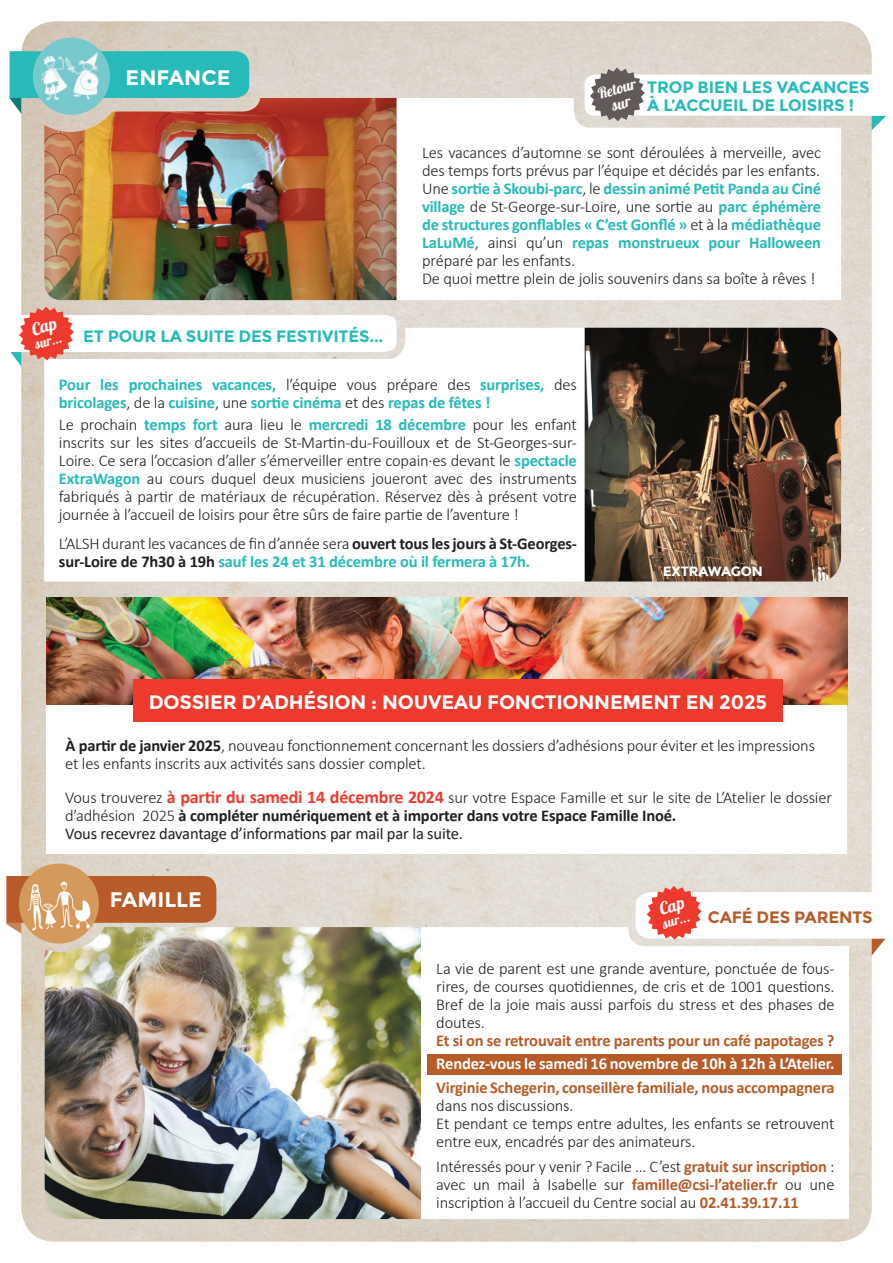
<style>
.page{position:relative;width:893px;height:1263px;background:#fff}
.page>*{position:absolute;margin:0;border:0;box-sizing:border-box;transform-origin:0 0}
.t1{font:700 21px "Montserrat";color:#fff}
.t2{font:700 19.5px "Montserrat";letter-spacing:-.01em;color:#fff}
.t3{font:300 16.5px/18px "Calibri";letter-spacing:-.01em;color:#231f20}
.t4{font:700 16.5px/18px "Calibri";letter-spacing:-.01em;color:#231f20}
.t5{font:700 16.5px/18px "Calibri";letter-spacing:-.01em;color:#27bab8}
.t6{font:700 16.5px "Calibri";letter-spacing:-.01em;color:#b75b29}
.t7{font:700 16.5px/18px "Montserrat";letter-spacing:-.01em;color:#27bab8}
.t8{font:700 16.5px "Calibri";letter-spacing:-.01em;color:#fff}
.t9{font:700 16.5px "Montserrat";letter-spacing:-.01em;color:#b75b29}
.t10{font:15.15px/15.1px "Lobster 1.4";color:#fff;text-align:center}
.t11{font:13.5px "Lobster 1.4";color:#fff}
.t12{font:700 13.5px "Montserrat";letter-spacing:-.01em;color:#fff}
.s1{font-weight:700;color:#27bab8}
.s2{font-weight:300;color:#231f20}
.s3{font-weight:300}
.s4{color:#27bab8}
.s5{font-weight:700}
.s6{font-weight:700;font-size:18px;color:#ee3a2d}
.s7{font-weight:400}
.s8{font-weight:700;color:#b75b29}
</style>
<div class="page">
<img style="left:21px;top:21px;width:851px;height:1221px">
<svg style="left:44px;top:328px;width:541px;height:253px"></svg>
<img style="left:585px;top:328px;width:256px;height:253px">
<svg style="left:583px;top:67px;width:303px;height:104px"></svg>
<svg style="left:6px;top:876px;width:210px;height:91px"></svg>
<img style="left:19px;top:863px;width:80px;height:80px;border-radius:40px">
<svg style="left:10px;top:51px;width:239px;height:77px"></svg>
<img style="left:33px;top:38px;width:77px;height:77px;border-radius:39px">
<svg style="left:397px;top:98px;width:444px;height:202px"></svg>
<img style="left:44px;top:98px;width:353px;height:202px">
<img style="left:46px;top:597px;width:801px;height:109px">
<div style="left:46px;top:706px;width:801px;height:148px;background:#fff"></div>
<svg style="left:421px;top:927px;width:428px;height:292px"></svg>
<img style="left:45px;top:927px;width:376px;height:292px">
<div style="left:427px;top:1054px;width:415px;height:20px;background:#b75b29"></div>
<div style="left:133px;top:679px;width:649px;height:42px;background:#ee3a2d"></div>
<svg style="left:636px;top:884px;width:250px;height:86px"></svg>
<svg style="left:11px;top:307px;width:388px;height:75px"></svg>
<p class="t1" style="left:126px;top:65px;width:106px">ENFANCE</p>
<p class="t11" style="left:33px;top:336px;width:29px;rotate:-16deg">sur...</p>
<p class="t7" style="left:83px;top:327px;width:302px">ET POUR LA SUITE DES FESTIVITÉS...</p>
<p class="t10" style="left:596px;top:87px;width:40px;rotate:-16deg">Retour sur</p>
<p class="t7" style="left:647px;top:79px;width:224px">TROP BIEN LES VACANCES<br>À L’ACCUEIL DE LOISIRS !</p>
<p class="t3" style="left:422px;top:143px;width:401px">Les vacances d’automne se sont déroulées à merveille, avec des temps forts prévus par l’équipe et décidés par les enfants.<br>Une <span class="s1">sortie à Skoubi-parc</span>, le <span class="s1">dessin animé Petit Panda au Ciné village</span> de St-George-sur-Loire, une sortie au <span class="s1">parc éphémère de structures gonflables « C’est Gonflé »</span> et à la <span class="s1">médiathèque LaLuMé</span>, ainsi qu’un <span class="s1">repas monstrueux pour Halloween </span>préparé par les enfants.<br>De quoi mettre plein de jolis souvenirs dans sa boîte à rêves !</p>
<p class="t5" style="left:59px;top:375px;width:519px">Pour les prochaines vacances, <span class="s2">l’équipe vous prépare des</span> surprises, <span class="s2">des </span>bricolages<span class="s2">, de la</span> cuisine<span class="s2">, une</span> sortie cinéma <span class="s2">et des</span> repas de fêtes !</p>
<p class="t3" style="left:59px;top:416px;width:520px;text-align:justify">Le prochain <span class="s1">temps fort</span> aura lieu le <span class="s1">mercredi 18 décembre</span> pour les enfant inscrits sur les sites d’accueils de St-Martin-du-Fouilloux et de St-Georges-sur-Loire. Ce sera l’occasion d’aller s’émerveiller entre copain·es devant le <span class="s1">spectacle ExtraWagon</span> au cours duquel deux musiciens joueront avec des instruments fabriqués à partir de matériaux de récupération. Réservez dès à présent votre journée à l’accueil de loisirs pour être sûrs de faire partie de l’aventure !</p>
<p class="t4" style="left:59px;top:534px;width:520px"><span class="s3">L’ALSH durant les vacances de fin d’année sera</span> ouvert tous les jours à St-Georges&shy;sur-Loire de 7h30 à 19h <span class="s4">sauf les 24 et 31 décembre où il fermera à 17h.</span></p>
<p class="t12" style="left:663px;top:563px;width:102px">EXTRAWAGON</p>
<p class="t2" style="left:149px;top:690px;width:620px">DOSSIER D’ADH ÉSION : NOUVEAU FONCTIONNEMENT EN 2025</p>
<p class="t3" style="left:65px;top:736px;width:751px"><span class="s5">à partir de janvier 2025</span>, nouveau fonctionnement concernant les dossiers d’adhésions pour éviter et les impressions et les enfants inscrits aux activités sans dossier complet.</p>
<p class="t3" style="left:65px;top:788px;width:768px">Vous trouverez <span class="s6">à partir du samedi 14 décembre 2024</span> sur votre Espace Famille et sur le site de L’Atelier le dossier d’adhésion 2025 <span class="s5">à compléter numériquement et à importer dans votre Espace Famille Inoé.<br></span><span class="s7">Vous recevrez davantage d’informations par mail par la suite.</span></p>
<p class="t1" style="left:110px;top:887px;width:94px">FAMILLE</p>
<p class="t11" style="left:660px;top:916px;width:29px;rotate:-16deg">sur...</p>
<p class="t9" style="left:708px;top:907px;width:166px">CAFÉ DES PARENTS</p>
<p class="t3" style="left:436px;top:959px;width:400px;text-align:justify">La vie de parent est une grande aventure, ponctuée de fous&shy;rires, de courses quotidiennes, de cris et de 1001 questions.<br>Bref de la joie mais aussi parfois du stress et des phases de doutes.</p>
<p class="t6" style="left:436px;top:1029px;width:400px">Et si on se retrouvait entre parents pour un café papotages ?</p>
<p class="t8" style="left:436px;top:1051px;width:400px">Rendez-vous le samedi 16 novembre de 10h à 12h à L’Atelier.</p>
<p class="t6" style="left:436px;top:1075px;width:400px">Virginie Schegerin, conseillère familiale, nous accompagnera</p>
<p class="t3" style="left:436px;top:1096px;width:400px">dans nos discussions.<br>Et pendant ce temps entre adultes, les enfants se retrouvent entre eux, encadrés par des animateurs.</p>
<p class="t3" style="left:436px;top:1157px;width:400px;text-align:justify">Intéressés pour y venir ? Facile … C’est <span class="s8">gratuit sur inscription</span> : avec un mail à Isabelle sur <span class="s8">famille@csi-l’atelier.fr</span> ou une inscription à l’accueil du Centre social au <span class="s8">02.41.39.17.11</span></p>
</div>
